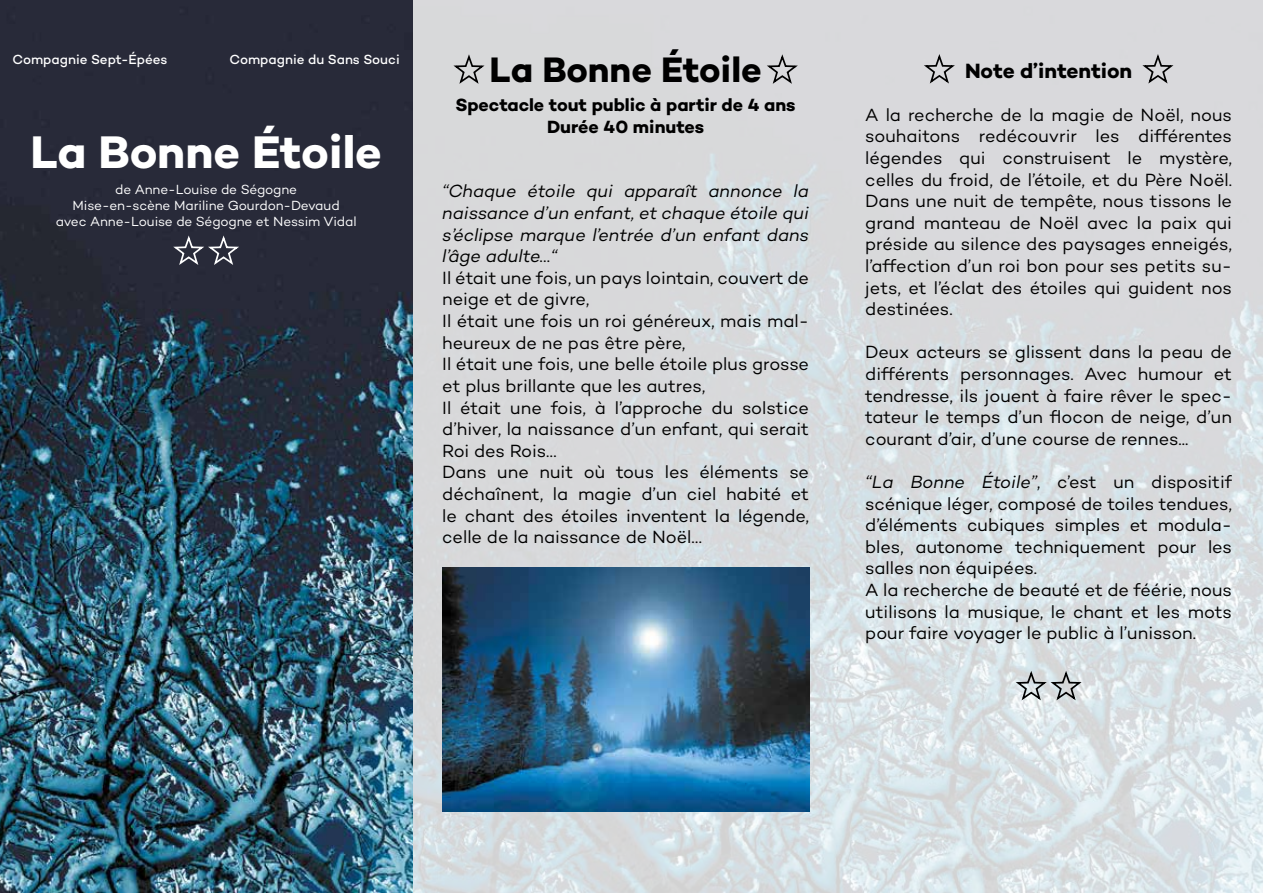
<style>
.page{position:relative;width:1263px;height:893px;background:#fff}
.page>*{position:absolute;margin:0;border:0;box-sizing:border-box;transform-origin:0 0}
.t1{font:700 46.5px "Campton";letter-spacing:-.005em;color:#fff}
.t2{font:700 36px "Campton";letter-spacing:-.005em;color:#000}
.t3{font:700 21px "Campton";letter-spacing:-.005em;color:#000}
.t4{font:18px/21.6px "Campton";letter-spacing:-.005em;color:#000;text-align:justify}
.t5{font:italic 18px/21.6px "Campton";color:#000;text-align:justify}
.t6{font:700 18px/21.6px "Campton";color:#000;text-align:center}
.t7{font:13.5px/16.2px "Campton";letter-spacing:-.01em;color:#fff;text-align:center}
.t8{font:500 13.5px "Campton";color:#fff}
.s1{font-style:italic}
</style>
<div class="page">
<img style="left:0;top:0;width:1263px;height:893px">
<svg style="left:171px;top:236px;width:71px;height:31px;background:#494a57"></svg>
<svg style="left:921px;top:54px;width:36px;height:32px"></svg>
<svg style="left:1140px;top:54px;width:36px;height:32px"></svg>
<svg style="left:1013px;top:671px;width:71px;height:31px;background:#babfc1"></svg>
<img style="left:442px;top:567px;width:367px;height:245px">
<svg style="left:451px;top:55px;width:36px;height:31px"></svg>
<svg style="left:764px;top:55px;width:36px;height:31px"></svg>
<p class="t8" style="left:13px;top:50px;width:156px">Compagnie Sept-Épées</p>
<p class="t8" style="left:230px;top:50px;width:172px">Compagnie du Sans Souci</p>
<h1 class="t1" style="left:30px;top:123px;width:353px">La Bonne Étoile</h1>
<p class="t7" style="left:56px;top:181px;width:302px">de Anne-Louise de Ségogne<br>Mise-en-scène Mariline Gourdon-Devaud avec Anne-Louise de Ségogne et Nessim Vidal</p>
<h2 class="t2" style="left:490px;top:46px;width:274px">La Bonne Étoile</h2>
<p class="t6" style="left:456px;top:94px;width:342px">Spectacle tout public à partir de 4 ans<br>Durée 40 minutes</p>
<p class="t5" style="left:442px;top:180px;width:368px">“Chaque étoile qui apparaît annonce la naissance d’un enfant, et chaque étoile qui s’éclipse marque l’entrée d’un enfant dans l’âge adulte…“</p>
<p class="t4" style="left:442px;top:267px;width:368px;text-align:left">Il était une fois, un pays lointain, couvert de neige et de givre,<br>Il était une fois un roi généreux, mais mal&shy;heureux de ne pas être père,<br>Il était une fois, une belle étoile plus grosse et plus brillante que les autres,<br>Il était une fois, à l’approche du solstice d’hiver, la naissance d’un enfant, qui serait Roi des Rois…<br>Dans une nuit où tous les éléments se déchaînent, la magie d’un ciel habité et le chant des étoiles inventent la légende, celle de la naissance de Noël…</p>
<p class="t3" style="left:965px;top:57px;width:169px">Note d’intention</p>
<p class="t4" style="left:865px;top:104px;width:368px">A la recherche de la magie de Noël, nous souhaitons redécouvrir les différentes légendes qui construisent le mystère, celles du froid, de l’étoile, et du Père Noël.<br>Dans une nuit de tempête, nous tissons le grand manteau de Noël avec la paix qui préside au silence des paysages enneigés, l’affection d’un roi bon pour ses petits su&shy;jets, et l’éclat des étoiles qui guident nos destinées.</p>
<p class="t4" style="left:865px;top:341px;width:368px">Deux acteurs se glissent dans la peau de différents personnages. Avec humour et tendresse, ils jouent à faire rêver le spec&shy;tateur le temps d’un flocon de neige, d’un courant d’air, d’une course de rennes...</p>
<p class="t4" style="left:865px;top:471px;width:368px;text-align:left"><span class="s1">“La Bonne Étoile”</span>, c’est un dispositif scénique léger, composé de toiles tendues, d’éléments cubiques simples et modula&shy;bles, autonome techniquement pour les salles non équipées.<br>A la recherche de beauté et de féérie, nous utilisons la musique, le chant et les mots pour faire voyager le public à l’unisson.</p>
</div>
